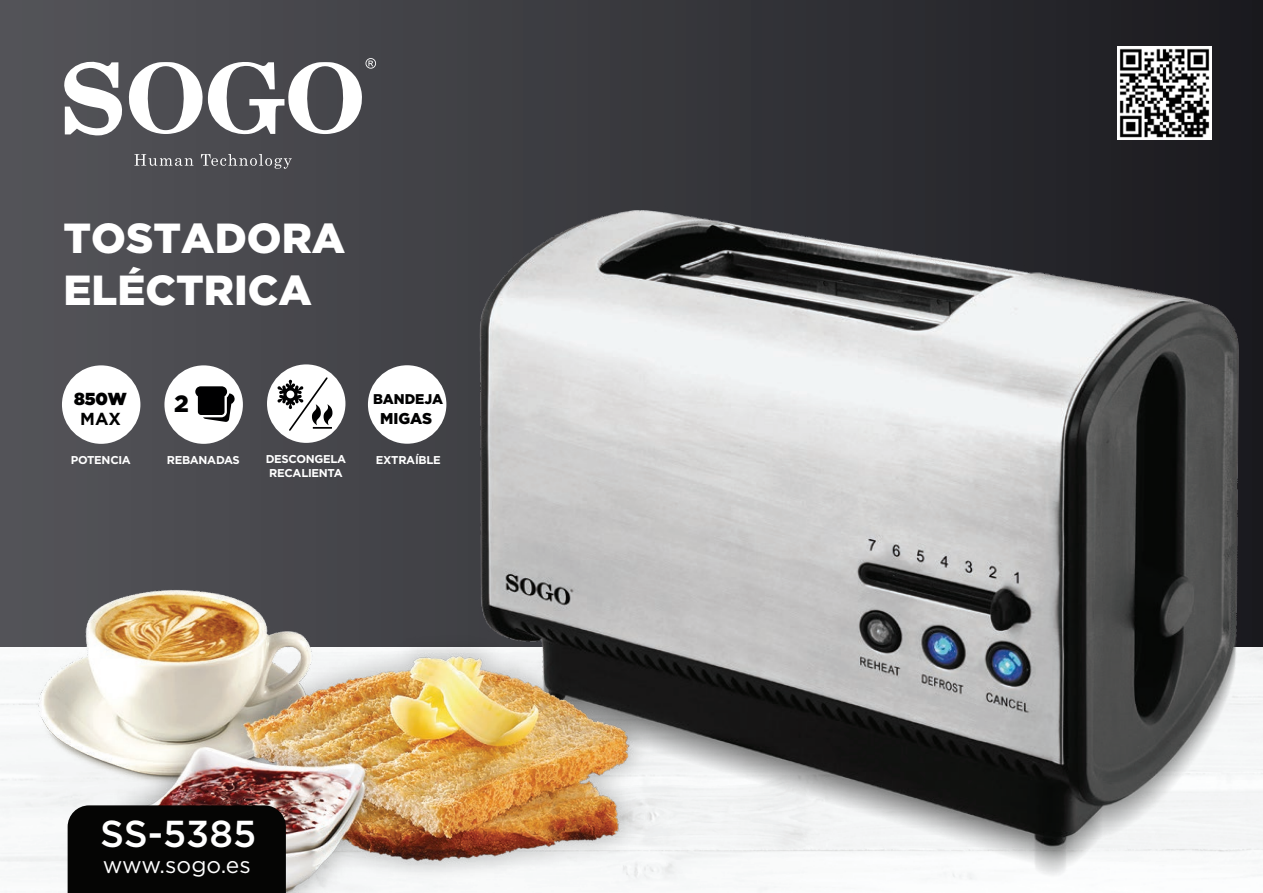
<style>
.page{position:relative;width:1263px;height:893px;background:#fff}
.page>*{position:absolute;margin:0;border:0;box-sizing:border-box;transform-origin:0 0}
.t1{font:900 42px/52.5px "Gotham";color:#fff}
.t2{font:500 37.5px "Gotham";letter-spacing:-.005em;color:#fff}
.t3{font:900 23.55px "Gotham";color:#000001}
.t4{font:22.8px "Gotham";color:#fff}
.t5{font:900 17.4px "Gotham";color:#000001}
.t6{font:700 17.4px "Gotham";color:#000001}
.t7{font:900 15.6px "Gotham";letter-spacing:-.005em;color:#000001}
.t8{font:900 14.1px "Gotham";letter-spacing:-.005em;color:#000001}
.t9{font:700 11.4px/13.6px "Gotham";letter-spacing:-.025em;color:#fff;text-align:center}
</style>
<div class="page">
<div style="left:0;top:0;width:11px;height:893px;background:#535358"></div>
<div style="left:11px;top:0;width:11px;height:893px;background:#535358"></div>
<div style="left:22px;top:0;width:11px;height:893px;background:#525357"></div>
<div style="left:33px;top:0;width:11px;height:893px;background:#525357"></div>
<div style="left:44px;top:0;width:10px;height:893px;background:#525257"></div>
<div style="left:54px;top:0;width:11px;height:893px;background:#525156"></div>
<div style="left:65px;top:0;width:11px;height:893px;background:#525156"></div>
<div style="left:76px;top:0;width:11px;height:893px;background:#515156"></div>
<div style="left:87px;top:0;width:11px;height:893px;background:#505155"></div>
<div style="left:98px;top:0;width:11px;height:893px;background:#505055"></div>
<div style="left:109px;top:0;width:11px;height:893px;background:#4f4f54"></div>
<div style="left:120px;top:0;width:11px;height:893px;background:#4f4f54"></div>
<div style="left:131px;top:0;width:11px;height:893px;background:#4e4e53"></div>
<div style="left:142px;top:0;width:10px;height:893px;background:#4e4e53"></div>
<div style="left:152px;top:0;width:11px;height:893px;background:#4d4d52"></div>
<div style="left:163px;top:0;width:11px;height:893px;background:#4d4d52"></div>
<div style="left:174px;top:0;width:11px;height:893px;background:#4c4c51"></div>
<div style="left:185px;top:0;width:11px;height:893px;background:#4c4c51"></div>
<div style="left:196px;top:0;width:11px;height:893px;background:#4b4b50"></div>
<div style="left:207px;top:0;width:11px;height:893px;background:#4b4b50"></div>
<div style="left:218px;top:0;width:11px;height:893px;background:#4b4b50"></div>
<div style="left:229px;top:0;width:11px;height:893px;background:#4a4a4f"></div>
<div style="left:240px;top:0;width:10px;height:893px;background:#4a4a4f"></div>
<div style="left:250px;top:0;width:11px;height:893px;background:#49494e"></div>
<div style="left:261px;top:0;width:11px;height:893px;background:#48484d"></div>
<div style="left:272px;top:0;width:11px;height:893px;background:#48484d"></div>
<div style="left:283px;top:0;width:11px;height:893px;background:#48474c"></div>
<div style="left:294px;top:0;width:11px;height:893px;background:#47474c"></div>
<div style="left:305px;top:0;width:11px;height:893px;background:#47474c"></div>
<div style="left:316px;top:0;width:11px;height:893px;background:#46464b"></div>
<div style="left:327px;top:0;width:10px;height:893px;background:#45464b"></div>
<div style="left:337px;top:0;width:11px;height:893px;background:#45454a"></div>
<div style="left:348px;top:0;width:11px;height:893px;background:#45454a"></div>
<div style="left:359px;top:0;width:11px;height:893px;background:#444449"></div>
<div style="left:370px;top:0;width:11px;height:893px;background:#434449"></div>
<div style="left:381px;top:0;width:11px;height:893px;background:#434348"></div>
<div style="left:392px;top:0;width:11px;height:893px;background:#424348"></div>
<div style="left:403px;top:0;width:11px;height:893px;background:#424247"></div>
<div style="left:414px;top:0;width:11px;height:893px;background:#424247"></div>
<div style="left:425px;top:0;width:10px;height:893px;background:#424247"></div>
<div style="left:435px;top:0;width:11px;height:893px;background:#414246"></div>
<div style="left:446px;top:0;width:11px;height:893px;background:#414146"></div>
<div style="left:457px;top:0;width:11px;height:893px;background:#404145"></div>
<div style="left:468px;top:0;width:11px;height:893px;background:#3f4044"></div>
<div style="left:479px;top:0;width:11px;height:893px;background:#3f3f44"></div>
<div style="left:490px;top:0;width:11px;height:893px;background:#3f3f43"></div>
<div style="left:501px;top:0;width:11px;height:893px;background:#3e3f43"></div>
<div style="left:512px;top:0;width:11px;height:893px;background:#3e3e42"></div>
<div style="left:523px;top:0;width:10px;height:893px;background:#3c3d42"></div>
<div style="left:533px;top:0;width:11px;height:893px;background:#3c3d42"></div>
<div style="left:544px;top:0;width:11px;height:893px;background:#3c3d41"></div>
<div style="left:555px;top:0;width:11px;height:893px;background:#3c3c41"></div>
<div style="left:566px;top:0;width:11px;height:893px;background:#3c3c40"></div>
<div style="left:577px;top:0;width:11px;height:893px;background:#3b3b40"></div>
<div style="left:588px;top:0;width:11px;height:893px;background:#3a3a3f"></div>
<div style="left:599px;top:0;width:11px;height:893px;background:#3a3a3e"></div>
<div style="left:610px;top:0;width:11px;height:893px;background:#39393e"></div>
<div style="left:621px;top:0;width:10px;height:893px;background:#39393d"></div>
<div style="left:631px;top:0;width:11px;height:893px;background:#38393d"></div>
<div style="left:642px;top:0;width:11px;height:893px;background:#38383c"></div>
<div style="left:653px;top:0;width:11px;height:893px;background:#38383c"></div>
<div style="left:664px;top:0;width:11px;height:893px;background:#37383c"></div>
<div style="left:675px;top:0;width:11px;height:893px;background:#37373b"></div>
<div style="left:686px;top:0;width:11px;height:893px;background:#36363b"></div>
<div style="left:697px;top:0;width:11px;height:893px;background:#35363a"></div>
<div style="left:708px;top:0;width:11px;height:893px;background:#35353a"></div>
<div style="left:719px;top:0;width:10px;height:893px;background:#343439"></div>
<div style="left:729px;top:0;width:11px;height:893px;background:#343438"></div>
<div style="left:740px;top:0;width:11px;height:893px;background:#333438"></div>
<div style="left:751px;top:0;width:11px;height:893px;background:#313237"></div>
<div style="left:762px;top:0;width:11px;height:893px;background:#323237"></div>
<div style="left:773px;top:0;width:11px;height:893px;background:#313237"></div>
<div style="left:784px;top:0;width:11px;height:893px;background:#313136"></div>
<div style="left:795px;top:0;width:11px;height:893px;background:#303136"></div>
<div style="left:806px;top:0;width:10px;height:893px;background:#303035"></div>
<div style="left:816px;top:0;width:11px;height:893px;background:#2f3035"></div>
<div style="left:827px;top:0;width:11px;height:893px;background:#2f2f34"></div>
<div style="left:838px;top:0;width:11px;height:893px;background:#2f2f34"></div>
<div style="left:849px;top:0;width:11px;height:893px;background:#2e2e33"></div>
<div style="left:860px;top:0;width:11px;height:893px;background:#2d2e33"></div>
<div style="left:871px;top:0;width:11px;height:893px;background:#2d2e33"></div>
<div style="left:882px;top:0;width:11px;height:893px;background:#2d2d32"></div>
<div style="left:893px;top:0;width:11px;height:893px;background:#2c2c31"></div>
<div style="left:904px;top:0;width:10px;height:893px;background:#2c2c31"></div>
<div style="left:914px;top:0;width:11px;height:893px;background:#2b2c31"></div>
<div style="left:925px;top:0;width:11px;height:893px;background:#2b2b2f"></div>
<div style="left:936px;top:0;width:11px;height:893px;background:#2a2a2f"></div>
<div style="left:947px;top:0;width:11px;height:893px;background:#292a2f"></div>
<div style="left:958px;top:0;width:11px;height:893px;background:#29292e"></div>
<div style="left:969px;top:0;width:11px;height:893px;background:#28282d"></div>
<div style="left:980px;top:0;width:11px;height:893px;background:#28282d"></div>
<div style="left:991px;top:0;width:11px;height:893px;background:#27272c"></div>
<div style="left:1002px;top:0;width:10px;height:893px;background:#26272c"></div>
<div style="left:1012px;top:0;width:11px;height:893px;background:#26262b"></div>
<div style="left:1023px;top:0;width:11px;height:893px;background:#26262a"></div>
<div style="left:1034px;top:0;width:11px;height:893px;background:#25252a"></div>
<div style="left:1045px;top:0;width:11px;height:893px;background:#25252a"></div>
<div style="left:1056px;top:0;width:11px;height:893px;background:#242429"></div>
<div style="left:1067px;top:0;width:11px;height:893px;background:#232328"></div>
<div style="left:1078px;top:0;width:11px;height:893px;background:#232328"></div>
<div style="left:1089px;top:0;width:11px;height:893px;background:#222227"></div>
<div style="left:1100px;top:0;width:10px;height:893px;background:#222226"></div>
<div style="left:1110px;top:0;width:11px;height:893px;background:#212125"></div>
<div style="left:1121px;top:0;width:11px;height:893px;background:#212024"></div>
<div style="left:1132px;top:0;width:11px;height:893px;background:#201f24"></div>
<div style="left:1143px;top:0;width:11px;height:893px;background:#201f23"></div>
<div style="left:1154px;top:0;width:11px;height:893px;background:#1f1e23"></div>
<div style="left:1165px;top:0;width:11px;height:893px;background:#1e1e22"></div>
<div style="left:1176px;top:0;width:11px;height:893px;background:#1e1d22"></div>
<div style="left:1187px;top:0;width:11px;height:893px;background:#1e1d21"></div>
<div style="left:1198px;top:0;width:10px;height:893px;background:#1d1c21"></div>
<div style="left:1208px;top:0;width:11px;height:893px;background:#1c1c20"></div>
<div style="left:1219px;top:0;width:11px;height:893px;background:#1b1b20"></div>
<div style="left:1230px;top:0;width:11px;height:893px;background:#1b1a1f"></div>
<div style="left:1241px;top:0;width:11px;height:893px;background:#1a1a1f"></div>
<div style="left:1252px;top:0;width:11px;height:893px;background:#19191d"></div>
<img style="left:413px;top:210px;width:850px;height:683px">
<img style="left:0;top:576px;width:716px;height:317px">
<svg style="left:134px;top:154px;width:158px;height:15px"></svg>
<svg style="left:64px;top:58px;width:312px;height:78px"></svg>
<div style="left:68px;top:805px;width:218px;height:88px;background:#050504"></div>
<div style="left:62px;top:365px;width:78px;height:79px;background:#fff;border-radius:50%"></div>
<div style="left:164px;top:365px;width:79px;height:79px;background:#fff;border-radius:50%"></div>
<svg style="left:195px;top:386px;width:40px;height:36px"></svg>
<div style="left:267px;top:364px;width:78px;height:79px;background:#fff;border-radius:50%"></div>
<div style="left:368px;top:365px;width:78px;height:79px;background:#fff;border-radius:50%"></div>
<svg style="left:277px;top:376px;width:55px;height:56px"></svg>
<img style="left:1118px;top:46px;width:93px;height:94px">
<h1 class="t1" style="left:64px;top:211px;width:283px">TOSTADORA<br>ELÉCTRICA</h1>
<h3 class="t5" style="left:74px;top:386px;width:54px">850W</h3>
<h3 class="t6" style="left:80px;top:408px;width:42px">MAX</h3>
<h3 class="t3" style="left:174px;top:388px;width:16px">2</h3>
<p class="t8" style="left:373px;top:389px;width:72px">BANDEJA</p>
<h3 class="t7" style="left:380px;top:408px;width:54px">MIGAS</h3>
<p class="t9" style="left:71px;top:453px;width:62px">POTENCIA</p>
<p class="t9" style="left:167px;top:453px;width:75px">REBANADAS</p>
<p class="t9" style="left:376px;top:453px;width:66px">EXTRAÍBLE</p>
<p class="t9" style="left:266px;top:452px;width:82px">DESCONGELA<br>RECALIENTA</p>
<h2 class="t2" style="left:100px;top:809px;width:158px">SS-5385</h2>
<h3 class="t4" style="left:103px;top:850px;width:150px">www.sogo.es</h3>
</div>
